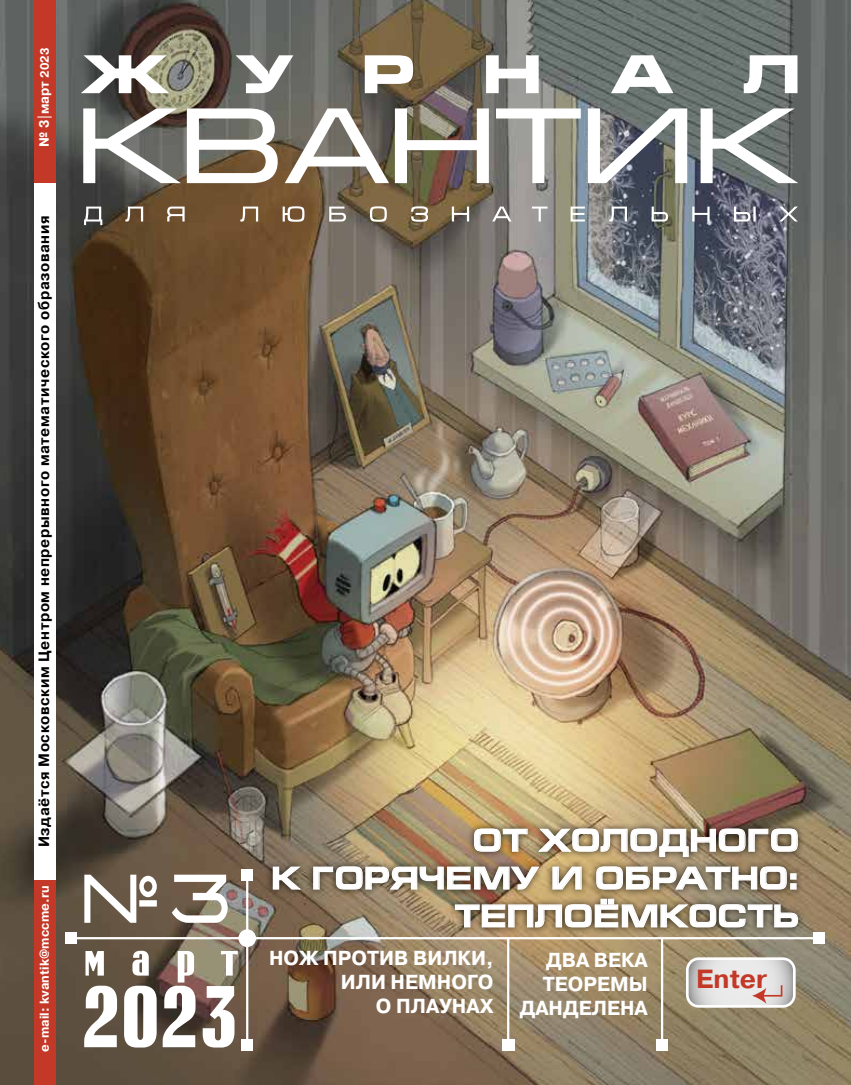
<style>
.page{position:relative;width:851px;height:1085px;background:#fff}
.page>*{position:absolute;margin:0;border:0;box-sizing:border-box;transform-origin:0 0}
.t1{font:700 85.8px "Rubrica";color:#fff}
.t2{font:66px "Babaev C";color:#fff;scale:.82 1}
.t3{font:700 51px "Rubrica";color:#fff}
.t4{font:700 31.5px/37.8px "Europe Ext";letter-spacing:.02em;color:#fff;text-align:right}
.t5{font:700 26.25px "Pragmatica C";color:#c33826}
.t6{font:700 20.25px/24px "Pragmatica C";color:#fff;text-align:right}
.t7{font:700 15px "Pragmatica C";letter-spacing:.04em;color:#000}
.t8{font:700 13.5px "Pragmatica C";color:#fff;scale:.96 1}
.t9{font:700 12.75px "Pragmatica C";letter-spacing:.01em;color:#fff}
.s1{font-size:12px}
</style>
<div class="page">
<img style="left:0;top:0;width:850px;height:1084px">
<div style="left:34px;top:167px;width:21px;height:728px;background:#fff"></div>
<div style="left:34px;top:0;width:21px;height:183px;background:#c33826"></div>
<div style="left:34px;top:880px;width:21px;height:204px;background:#c33826"></div>
<svg style="left:84px;top:206px;width:713px;height:19px;background:#81776b"></svg>
<svg style="left:81px;top:55px;width:716px;height:38px"></svg>
<svg style="left:83px;top:108px;width:715px;height:75px"></svg>
<hr style="left:74px;top:936px;width:750px;height:3px;background:#fff">
<div style="left:241px;top:1039px;width:12px;height:11px;background:#fff"></div>
<div style="left:65px;top:931px;width:12px;height:12px;background:#fff"></div>
<hr style="left:246px;top:868px;width:2px;height:176px;background:#fff">
<div style="left:502px;top:1039px;width:12px;height:11px;background:#fff"></div>
<hr style="left:507px;top:938px;width:2px;height:106px;background:#fff">
<hr style="left:660px;top:938px;width:3px;height:106px;background:#fff">
<div style="left:656px;top:1039px;width:11px;height:11px;background:#fff"></div>
<svg style="left:685px;top:957px;width:110px;height:50px;background:#dcd9d7"></svg>
<div style="left:813px;top:931px;width:11px;height:12px;background:#fff"></div>
<div style="left:241px;top:868px;width:12px;height:12px;background:#fff"></div>
<div style="left:238px;top:929px;width:18px;height:17px;background:#fff;border-radius:50%"></div>
<div style="left:265px;top:821px;width:540px;height:113px;background:#000;opacity:.75"></div>
<svg style="left:473px;top:827px;width:55px;height:25px"></svg>
<img style="left:536px;top:827px;width:262px;height:30px">
<svg style="left:272px;top:865px;width:31px;height:25px"></svg>
<img style="left:312px;top:865px;width:228px;height:25px">
<svg style="left:551px;top:865px;width:31px;height:25px"></svg>
<svg style="left:595px;top:865px;width:202px;height:25px;background:#8f8470"></svg>
<svg style="left:454px;top:898px;width:344px;height:29px;background:#93856f"></svg>
<p class="t8" style="left:37px;top:146px;width:104px;rotate:-90deg">№ 3|март <span class="s1">2023</span></p>
<p class="t7" style="left:36px;top:847px;width:633px;rotate:-90deg">Издаётся Московским Центром непрерывного математического образования</p>
<p class="t9" style="left:37px;top:1051px;width:168px;rotate:-90deg">e-mail: kvantik@mccme.ru</p>
<h2 class="t2" style="left:81px;top:864px;width:183px">№ 3</h2>
<h3 class="t3" style="left:84px;top:923px;width:156px">март</h3>
<h1 class="t1" style="left:81px;top:959px;width:159px">2023</h1>
<h3 class="t4" style="left:271px;top:821px;width:528px">ОТ ХОЛОДНОГО<br>К ГОРЯЧЕМУ И ОБРАТНО:<br>ТЕПЛОЁМКОСТЬ</h3>
<h3 class="t6" style="left:269px;top:946px;width:226px">НОЖ ПРОТИВ ВИЛКИ,<br>ИЛИ НЕМНОГО<br>О ПЛАУНАХ</h3>
<h3 class="t6" style="left:519px;top:947px;width:129px">ДВА ВЕКА<br>ТЕОРЕМЫ<br>ДАНДЕЛЕНА</h3>
<h3 class="t5" style="left:696px;top:963px;width:72px">Enter</h3>
</div>
